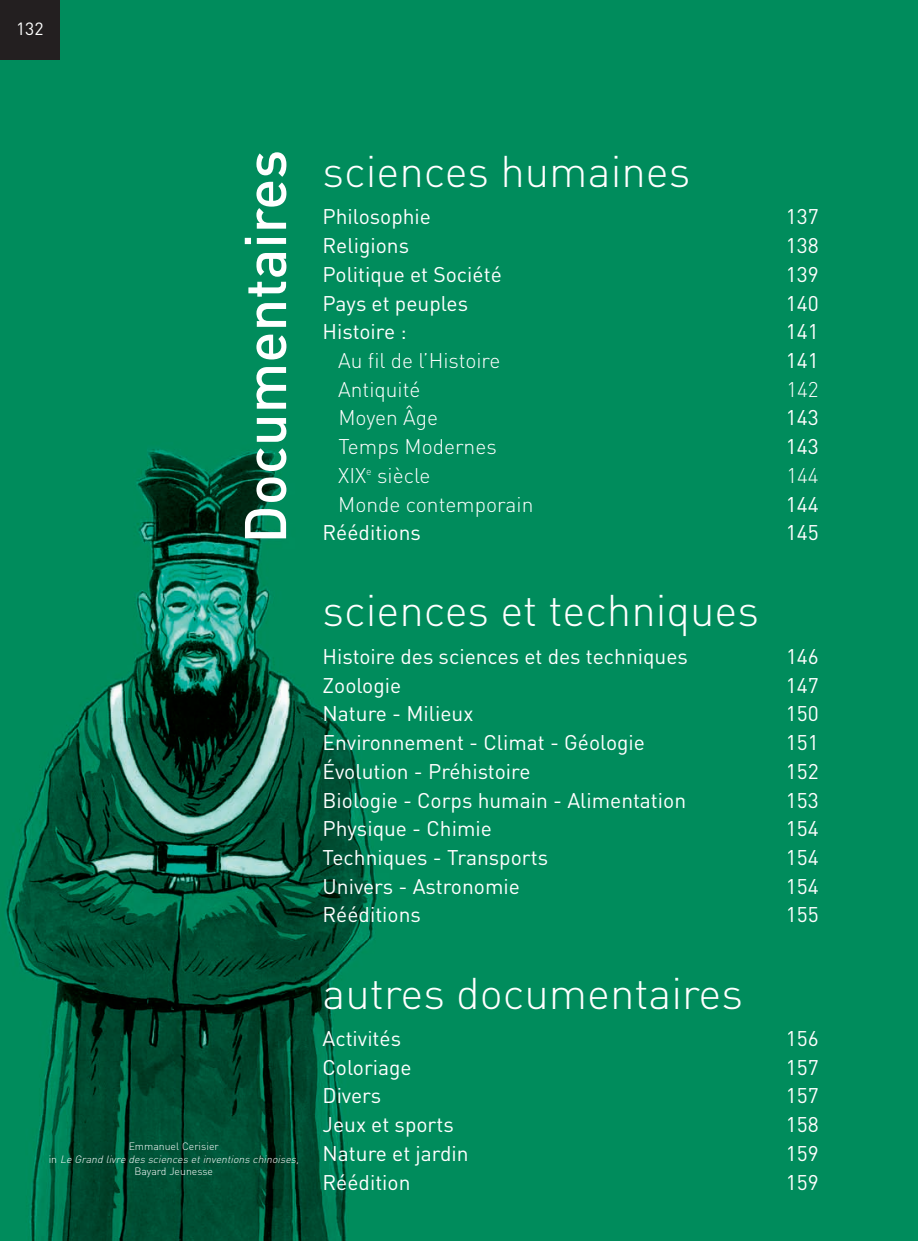
<style>
.page{position:relative;width:918px;height:1241px;background:#fff}
.page>*{position:absolute;margin:0;border:0;box-sizing:border-box;transform-origin:0 0}
.t1{font:500 57.75px "DIN";color:#fff}
.t2{font:300 43.75px "DIN";color:#fff}
.t3{font:21px "DIN";color:#fff}
.t4{font:300 21px "DIN";color:#fff}
.t5{font:17.5px "DIN";color:#fff}
.t6{font:italic 300 10.5px/12.6px "DIN";color:#fff;text-align:center}
.s1{font-style:normal}
</style>
<div class="page">
<img style="left:0;top:0;width:918px;height:1240px">
<div style="left:0;top:0;width:60px;height:60px;background:#231f20"></div>
<p class="t5" style="left:16px;top:18px;width:29px">132</p>
<h1 class="t1" style="left:232px;top:543px;width:395px;rotate:-90deg">Documentaires</h1>
<p class="t6" style="left:49px;top:1140px;width:254px"><span class="s1">Emmanuel Cerisier<br>i n</span> Le Grand livre des sciences et inventions chinoises,<br><span class="s1">Bayard Jeunesse</span></p>
<h2 class="t2" style="left:322px;top:146px;width:369px">sciences humaines</h2>
<p class="t3" style="left:322px;top:205px;width:110px">Philosophie</p>
<p class="t3" style="left:786px;top:205px;width:34px">137</p>
<p class="t3" style="left:322px;top:233px;width:88px">Religions</p>
<p class="t3" style="left:786px;top:233px;width:34px">138</p>
<p class="t3" style="left:322px;top:262px;width:181px">Politique et Société</p>
<p class="t3" style="left:786px;top:262px;width:34px">139</p>
<p class="t3" style="left:322px;top:291px;width:147px">Pays et peuples</p>
<p class="t3" style="left:786px;top:291px;width:34px">140</p>
<p class="t3" style="left:322px;top:319px;width:86px">Histoire :</p>
<p class="t3" style="left:786px;top:319px;width:34px">141</p>
<p class="t4" style="left:338px;top:348px;width:164px">Au fil de l’Histoire</p>
<p class="t3" style="left:786px;top:348px;width:34px">141</p>
<p class="t4" style="left:338px;top:377px;width:84px">Antiquité</p>
<p class="t4" style="left:786px;top:377px;width:34px">142</p>
<p class="t4" style="left:338px;top:406px;width:101px">Moyen Âge</p>
<p class="t3" style="left:786px;top:406px;width:34px">143</p>
<p class="t4" style="left:338px;top:434px;width:160px">Temps Modernes</p>
<p class="t3" style="left:786px;top:434px;width:34px">143</p>
<p class="t4" style="left:338px;top:463px;width:94px">XIX<sup>e</sup> siècle</p>
<p class="t4" style="left:786px;top:463px;width:34px">144</p>
<p class="t4" style="left:338px;top:492px;width:197px">Monde contemporain</p>
<p class="t3" style="left:786px;top:492px;width:34px">144</p>
<p class="t3" style="left:322px;top:520px;width:100px">Rééditions</p>
<p class="t3" style="left:786px;top:520px;width:34px">145</p>
<h2 class="t2" style="left:322px;top:585px;width:438px">sciences et techniques</h2>
<p class="t3" style="left:322px;top:644px;width:367px">Histoire des sciences et des techniques</p>
<p class="t3" style="left:786px;top:644px;width:34px">146</p>
<p class="t3" style="left:322px;top:673px;width:80px">Zoologie</p>
<p class="t3" style="left:786px;top:673px;width:34px">147</p>
<p class="t3" style="left:322px;top:701px;width:152px">Nature - Milieux</p>
<p class="t3" style="left:786px;top:701px;width:34px">150</p>
<p class="t3" style="left:322px;top:730px;width:324px">Environnement - Climat - Géologie</p>
<p class="t3" style="left:786px;top:730px;width:34px">151</p>
<p class="t3" style="left:322px;top:759px;width:209px">Évolution - Préhistoire</p>
<p class="t3" style="left:786px;top:759px;width:34px">152</p>
<p class="t3" style="left:322px;top:787px;width:365px">Biologie - Corps humain - Alimentation</p>
<p class="t3" style="left:786px;top:787px;width:34px">153</p>
<p class="t3" style="left:322px;top:816px;width:171px">Physique - Chimie</p>
<p class="t3" style="left:786px;top:816px;width:34px">154</p>
<p class="t3" style="left:322px;top:845px;width:227px">Techniques - Transports</p>
<p class="t3" style="left:786px;top:845px;width:34px">154</p>
<p class="t3" style="left:322px;top:874px;width:199px">Univers - Astronomie</p>
<p class="t3" style="left:786px;top:874px;width:34px">154</p>
<p class="t3" style="left:322px;top:902px;width:100px">Rééditions</p>
<p class="t3" style="left:786px;top:902px;width:34px">155</p>
<h2 class="t2" style="left:322px;top:967px;width:422px">autres documentaires</h2>
<p class="t3" style="left:322px;top:1026px;width:80px">Activités</p>
<p class="t3" style="left:786px;top:1026px;width:34px">156</p>
<p class="t3" style="left:322px;top:1054px;width:91px">Coloriage</p>
<p class="t3" style="left:786px;top:1054px;width:34px">157</p>
<p class="t3" style="left:322px;top:1083px;width:60px">Divers</p>
<p class="t3" style="left:786px;top:1083px;width:34px">157</p>
<p class="t3" style="left:322px;top:1112px;width:133px">Jeux et sports</p>
<p class="t3" style="left:786px;top:1112px;width:34px">158</p>
<p class="t3" style="left:322px;top:1141px;width:148px">Nature et jardin</p>
<p class="t3" style="left:786px;top:1141px;width:34px">159</p>
<p class="t3" style="left:322px;top:1169px;width:90px">Réédition</p>
<p class="t3" style="left:786px;top:1169px;width:34px">159</p>
</div>
